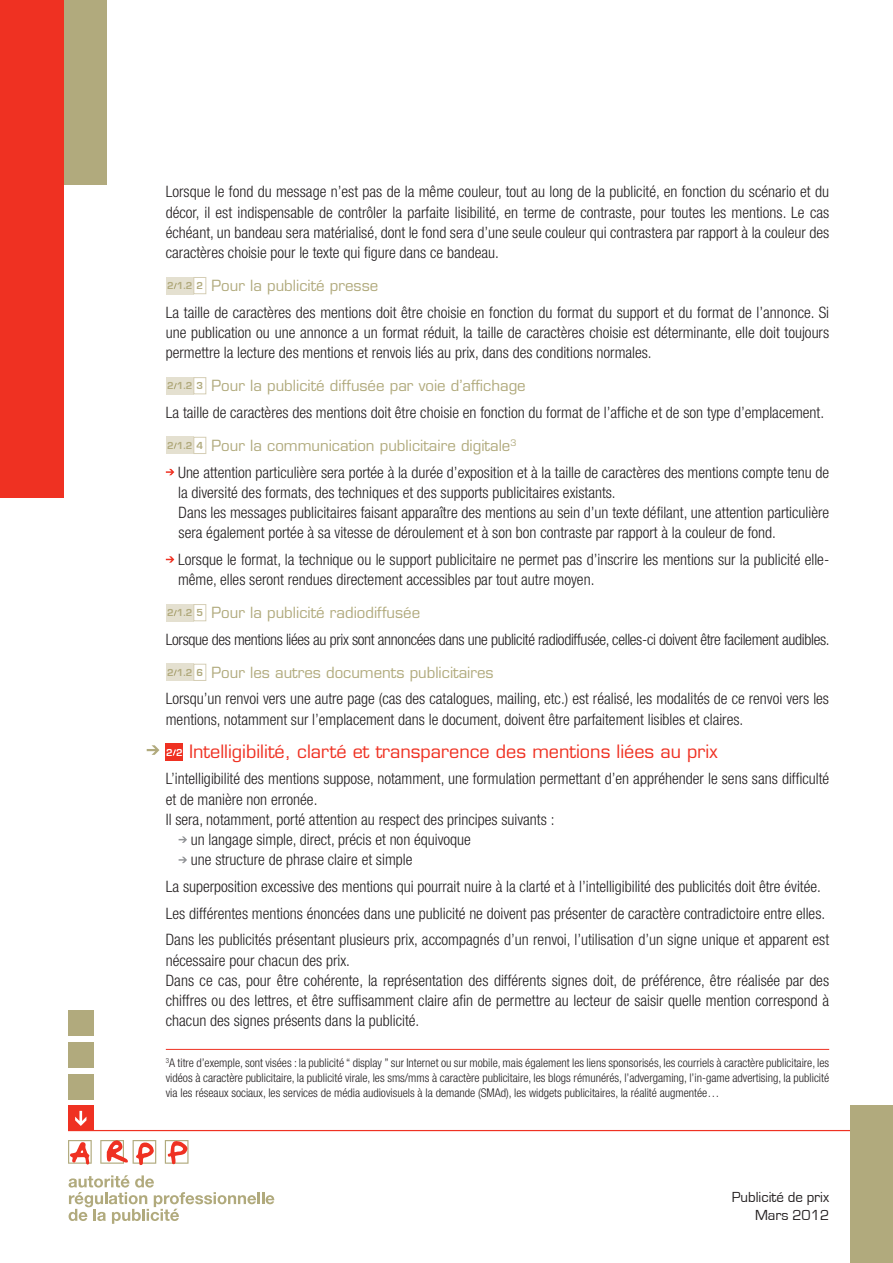
<style>
.page{position:relative;width:893px;height:1263px;background:#fff}
.page>*{position:absolute;margin:0;border:0;box-sizing:border-box;transform-origin:0 0}
.t1{font:18px "Eurostile LT";color:#ef3122}
.t2{font:300 condensed 15.75px/20.2px "Helvetica Neue LT";color:#231f20}
.t3{font:300 condensed 15.75px "Helvetica Neue LT";letter-spacing:-.02em;color:#231f20}
.t4{font:15px "Eurostile LT";color:#b1aa7d}
.t5{font:15px/18px "Eurostile";color:#231f20;text-align:right}
.t6{font:300 condensed 12px/15px "Helvetica Neue LT";color:#231f20;text-align:justify}
.s1{font-family:"Eurostile";font-weight:700;font-size:10.5px}
.s2{font-family:"Eurostile";font-weight:700;font-size:10.5px;color:#fff}
</style>
<div class="page">
<hr style="left:68px;top:1130px;width:782px;height:1px;background:#ef3122">
<div style="left:0;top:0;width:64px;height:497px;background:#ef3122"></div>
<div style="left:64px;top:0;width:42px;height:185px;background:#b1aa7d"></div>
<div style="left:850px;top:1106px;width:43px;height:157px;background:#b1aa7d"></div>
<div style="left:68px;top:1010px;width:26px;height:25px;background:#b1aa7d"></div>
<div style="left:68px;top:1042px;width:26px;height:25px;background:#b1aa7d"></div>
<div style="left:68px;top:1074px;width:26px;height:25px;background:#b1aa7d"></div>
<div style="left:68px;top:1106px;width:26px;height:25px;background:#ef3122"></div>
<svg style="left:75px;top:1111px;width:11px;height:15px"></svg>
<svg style="left:68px;top:1140px;width:121px;height:25px"></svg>
<svg style="left:69px;top:1175px;width:205px;height:49px"></svg>
<hr style="left:166px;top:1049px;width:663px;height:1px;background:#ef3122">
<div style="left:166px;top:277px;width:27px;height:17px;background:#e4e0d0"></div>
<svg style="left:173px;top:283px;width:4px;height:6px"></svg>
<div style="left:193px;top:277px;width:13px;height:17px;border:1px solid #d5ceb5"></div>
<div style="left:166px;top:377px;width:27px;height:17px;background:#e4e0d0"></div>
<svg style="left:173px;top:383px;width:4px;height:6px"></svg>
<div style="left:193px;top:377px;width:13px;height:17px;border:1px solid #d5ceb5"></div>
<div style="left:166px;top:437px;width:27px;height:17px;background:#e4e0d0"></div>
<svg style="left:173px;top:442px;width:4px;height:7px"></svg>
<div style="left:193px;top:437px;width:13px;height:17px;border:1px solid #d5ceb5"></div>
<svg style="left:166px;top:469px;width:8px;height:6px"></svg>
<svg style="left:166px;top:556px;width:8px;height:7px"></svg>
<div style="left:166px;top:604px;width:27px;height:17px;background:#e4e0d0"></div>
<svg style="left:173px;top:610px;width:4px;height:6px"></svg>
<div style="left:193px;top:604px;width:13px;height:17px;border:1px solid #d5ceb5"></div>
<div style="left:166px;top:664px;width:27px;height:17px;background:#e4e0d0"></div>
<svg style="left:173px;top:669px;width:4px;height:7px"></svg>
<div style="left:193px;top:664px;width:13px;height:17px;border:1px solid #d5ceb5"></div>
<div style="left:166px;top:744px;width:17px;height:17px;background:#ef3122"></div>
<svg style="left:172px;top:749px;width:4px;height:7px"></svg>
<svg style="left:179px;top:836px;width:8px;height:7px"></svg>
<svg style="left:179px;top:857px;width:8px;height:6px"></svg>
<svg style="left:147px;top:745px;width:12px;height:10px"></svg>
<p class="t2" style="left:166px;top:182px;width:665px;text-align:justify">Lorsque le fond du message n’est pas de la même couleur, tout au long de la publicité, en fonction du scénario et du décor, il est indispensable de contrôler la parfaite lisibilité, en terme de contraste, pour toutes les mentions. Le cas échéant, un bandeau sera matérialisé, dont le fond sera d’une seule couleur qui contrastera par rapport à la couleur des caractères choisie pour le texte qui figure dans ce bandeau.</p>
<p class="t4" style="left:167px;top:277px;width:213px"><span class="s1">2 1.2 2</span> Pour la publicité presse</p>
<p class="t2" style="left:166px;top:302px;width:665px;text-align:justify">La taille de caractères des mentions doit être choisie en fonction du format du support et du format de l’annonce. Si une publication ou une annonce a un format réduit, la taille de caractères choisie est déterminante, elle doit toujours permettre la lecture des mentions et renvois liés au prix, dans des conditions normales.</p>
<p class="t4" style="left:167px;top:377px;width:360px"><span class="s1">2 1.2 3</span> Pour la publicité diffusée par voie d’affichage</p>
<p class="t2" style="left:166px;top:402px;width:660px">La taille de caractères des mentions doit être choisie en fonction du format de l’affiche et de son type d’emplacement.</p>
<p class="t4" style="left:167px;top:436px;width:351px"><span class="s1">2 1.2 4</span> Pour la communication publicitaire digitale<sup>3</sup></p>
<p class="t2" style="left:178px;top:462px;width:653px">Une attention particulière sera portée à la durée d’exposition et à la taille de caractères des mentions compte tenu de la diversité des formats, des techniques et des supports publicitaires existants.<br>Dans les messages publicitaires faisant apparaître des mentions au sein d’un texte défilant, une attention particulière sera également portée à sa vitesse de déroulement et à son bon contraste par rapport à la couleur de fond.</p>
<p class="t2" style="left:178px;top:549px;width:653px">Lorsque le format, la technique ou le support publicitaire ne permet pas d’inscrire les mentions sur la publicité elle&shy;même, elles seront rendues directement accessibles par tout autre moyen.</p>
<p class="t4" style="left:167px;top:604px;width:255px"><span class="s1">2 1.2 5</span> Pour la publicité radiodiffusée</p>
<p class="t3" style="left:166px;top:630px;width:665px">Lorsque des mentions liées au prix sont annoncées dans une publicité radiodiffusée, celles-ci doivent être facilement audibles.</p>
<p class="t4" style="left:167px;top:663px;width:328px"><span class="s1">2 1.2 6</span> Pour les autres documents publicitaires</p>
<p class="t2" style="left:166px;top:689px;width:665px">Lorsqu’un renvoi vers une autre page (cas des catalogues, mailing, etc.) est réalisé, les modalités de ce renvoi vers les mentions, notamment sur l’emplacement dans le document, doivent être parfaitement lisibles et claires.</p>
<p class="t1" style="left:166px;top:740px;width:553px"><span class="s2">2 2</span> Intelligibilité, clarté et transparence des mentions liées au prix</p>
<p class="t2" style="left:166px;top:769px;width:665px">L’intelligibilité des mentions suppose, notamment, une formulation permettant d’en appréhender le sens sans difficulté</p>
<p class="t2" style="left:166px;top:789px;width:153px">et de manière non erronée.</p>
<p class="t2" style="left:166px;top:809px;width:390px">Il sera, notamment, porté attention au respect des principes suivants :</p>
<p class="t2" style="left:191px;top:829px;width:282px">un langage simple, direct, précis et non équivoque</p>
<p class="t2" style="left:191px;top:850px;width:223px">une structure de phrase claire et simple</p>
<p class="t2" style="left:166px;top:873px;width:665px;line-height:26.7px">La superposition excessive des mentions qui pourrait nuire à la clarté et à l’intelligibilité des publicités doit être évitée.<br>Les différentes mentions énoncées dans une publicité ne doivent pas présenter de caractère contradictoire entre elles.<br>Dans les publicités présentant plusieurs prix, accompagnés d’un renvoi, l’utilisation d’un signe unique et apparent est</p>
<p class="t2" style="left:166px;top:950px;width:665px">nécessaire pour chacun des prix.<br>Dans ce cas, pour être cohérente, la représentation des différents signes doit, de préférence, être réalisée par des chiffres ou des lettres, et être suffisamment claire afin de permettre au lecteur de saisir quelle mention correspond à chacun des signes présents dans la publicité.</p>
<p class="t6" style="left:166px;top:1055px;width:665px"><sup>3</sup>A titre d’exemple, sont visées : la publicité “ display ” sur Internet ou sur mobile, mais également les liens sponsorisés, les courriels à caractère publicitaire, les vidéos à caractère publicitaire, la publicité virale, les sms/mms à caractère publicitaire, les blogs rémunérés, l’advergaming, l’in-game advertising, la publicité via les réseaux sociaux, les services de média audiovisuels à la demande (SMAd), les widgets publicitaires, la réalité augmentée…</p>
<p class="t5" style="left:732px;top:1189px;width:99px">Publicité de prix<br>Mars 2012</p>
</div>
